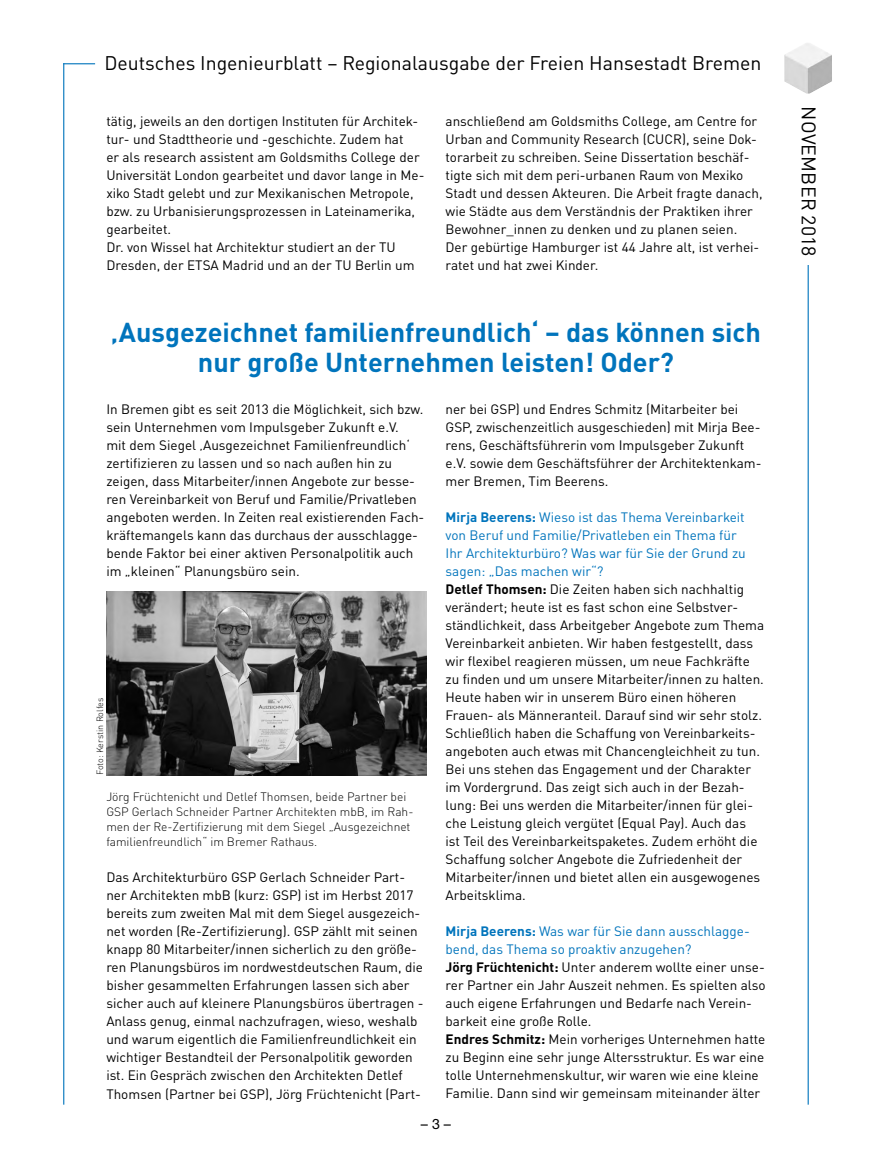
<style>
.page{position:relative;width:872px;height:1170px;background:#fff}
.page>*{position:absolute;margin:0;border:0;box-sizing:border-box;transform-origin:0 0}
.t1{font:700 27px/30px "DINOT";color:#0074bc;text-align:center}
.t2{font:19.5px "DINOT";color:#000}
.t3{font:14.25px "Helvetica Neue LT Std";color:#000}
.t4{font:13.5px/18px "DINOT";color:#000}
.t5{font:300 12px/15px "DINOT";color:#000}
.t6{font:300 9px "DINOT";letter-spacing:-.005em;color:#000}
.s1{font-weight:700;color:#0074bc}
.s2{color:#0074bc}
.s3{font-weight:700}
</style>
<div class="page">
<hr style="left:807px;top:222px;width:1px;height:882px;background:#0074bc">
<hr style="left:63px;top:63px;width:1px;height:1041px;background:#0074bc">
<hr style="left:63px;top:63px;width:32px;height:1px;background:#0074bc">
<div style="left:797px;top:106px;width:24px;height:158px;background:#fff"></div>
<img style="left:784px;top:43px;width:48px;height:51px">
<img style="left:106px;top:591px;width:320px;height:184px">
<h2 class="t2" style="left:104px;top:51px;width:658px">Deutsches Ingenieurblatt – Regionalausgabe der Freien Hansestadt Bremen</h2>
<p class="t4" style="left:106px;top:112px;width:320px">tätig, jeweils an den dortigen Instituten für Architek&shy;tur- und Stadttheorie und -geschichte. Zudem hat<br>er als research assistent am Goldsmiths College der Universität London gearbeitet und davor lange in Me&shy;xiko Stadt gelebt und zur Mexikanischen Metropole, bzw. zu Urbanisierungsprozessen in Lateinamerika, gearbeitet.<br>Dr. von Wissel hat Architektur studiert an der TU Dresden, der ETSA Madrid und an der TU Berlin um</p>
<p class="t4" style="left:445px;top:112px;width:318px">anschließend am Goldsmiths College, am Centre for Urban and Community Research (CUCR), seine Dok&shy;torarbeit zu schreiben. Seine Dissertation beschäf&shy;tigte sich mit dem peri-urbanen Raum von Mexiko Stadt und dessen Akteuren. Die Arbeit fragte danach, wie Städte aus dem Verständnis der Praktiken ihrer Bewohner_innen zu denken und zu planen seien.<br>Der gebürtige Hamburger ist 44 Jahre alt, ist verhei&shy;ratet und hat zwei Kinder.</p>
<h1 class="t1" style="left:111px;top:316px;width:651px">‚Ausgezeichnet familienfreundlich‘ – das können sich nur große Unternehmen leisten! Oder?</h1>
<p class="t4" style="left:106px;top:400px;width:319px">In Bremen gibt es seit 2013 die Möglichkeit, sich bzw. sein Unternehmen vom Impulsgeber Zukunft e.V.<br>mit dem Siegel ‚Ausgezeichnet Familienfreundlich‘ zertifizieren zu lassen und so nach außen hin zu zeigen, dass Mitarbeiter/innen Angebote zur besse&shy;ren Vereinbarkeit von Beruf und Familie/Privatleben angeboten werden. In Zeiten real existierenden Fach&shy;kräftemangels kann das durchaus der ausschlagge&shy;bende Faktor bei einer aktiven Personalpolitik auch im „kleinen“ Planungsbüro sein.</p>
<p class="t6" style="left:94px;top:775px;width:79px;rotate:-90deg">Foto: Kerstin Rolfes</p>
<p class="t5" style="left:106px;top:788px;width:309px">Jörg Früchtenicht und Detlef Thomsen, beide Partner bei GSP Gerlach Schneider Partner Architekten mbB, im Rah&shy;men der Re-Zertifizierung mit dem Siegel „Ausgezeichnet familienfreundlich“ im Bremer Rathaus.</p>
<p class="t4" style="left:106px;top:868px;width:319px">Das Architekturbüro GSP Gerlach Schneider Part&shy;ner Architekten mbB (kurz: GSP) ist im Herbst 2017 bereits zum zweiten Mal mit dem Siegel ausgezeich&shy;net worden (Re-Zertifizierung). GSP zählt mit seinen knapp 80 Mitarbeiter/innen sicherlich zu den größe&shy;ren Planungsbüros im nordwestdeutschen Raum, die bisher gesammelten Erfahrungen lassen sich aber sicher auch auf kleinere Planungsbüros übertragen - Anlass genug, einmal nachzufragen, wieso, weshalb und warum eigentlich die Familienfreundlichkeit ein wichtiger Bestandteil der Personalpolitik geworden ist. Ein Gespräch zwischen den Architekten Detlef Thomsen (Partner bei GSP), Jörg Früchtenicht (Part-</p>
<p class="t4" style="left:445px;top:400px;width:317px">ner bei GSP) und Endres Schmitz (Mitarbeiter bei GSP, zwischenzeitlich ausgeschieden) mit Mirja Bee&shy;rens, Geschäftsführerin vom Impulsgeber Zukunft e.V. sowie dem Geschäftsführer der Architektenkam&shy;mer Bremen, Tim Beerens.</p>
<p class="t4" style="left:445px;top:508px;width:320px"><span class="s1">Mirja Beerens:</span> <span class="s2">Wieso ist das Thema Vereinbarkeit von Beruf und Familie/Privatleben ein Thema für<br>Ihr Architekturbüro? Was war für Sie der Grund zu sagen: „Das machen wir“?<br></span><span class="s3">Detlef Thomsen:</span> Die Zeiten haben sich nachhaltig verändert; heute ist es fast schon eine Selbstver&shy;ständlichkeit, dass Arbeitgeber Angebote zum Thema Vereinbarkeit anbieten. Wir haben festgestellt, dass wir flexibel reagieren müssen, um neue Fachkräfte zu finden und um unsere Mitarbeiter/innen zu halten.<br>Heute haben wir in unserem Büro einen höheren Frauen- als Männeranteil. Darauf sind wir sehr stolz.<br>Schließlich haben die Schaffung von Vereinbarkeits&shy;angeboten auch etwas mit Chancengleichheit zu tun.<br>Bei uns stehen das Engagement und der Charakter im Vordergrund. Das zeigt sich auch in der Bezah‑ lung: Bei uns werden die Mitarbeiter/innen für glei&shy;che Leistung gleich vergütet (Equal Pay). Auch das<br>ist Teil des Vereinbarkeitspaketes. Zudem erhöht die Schaffung solcher Angebote die Zufriedenheit der Mitarbeiter/innen und bietet allen ein ausgewogenes Arbeitsklima.</p>
<p class="t4" style="left:445px;top:922px;width:321px"><span class="s1">Mirja Beerens:</span> <span class="s2">Was war für Sie dann ausschlagge&shy;bend, das Thema so proaktiv anzugehen?<br></span><span class="s3">Jörg Früchtenicht:</span> Unter anderem wollte einer unse&shy;rer Partner ein Jahr Auszeit nehmen. Es spielten also auch eigene Erfahrungen und Bedarfe nach Verein&shy;barkeit eine große Rolle.<br><span class="s3">Endres Schmitz:</span> Mein vorheriges Unternehmen hatte zu Beginn eine sehr junge Altersstruktur. Es war eine tolle Unternehmenskultur, wir waren wie eine kleine Familie. Dann sind wir gemeinsam miteinander älter</p>
<p class="t3" style="left:421px;top:1115px;width:32px">– 3 –</p>
<h2 class="t2" style="left:821px;top:106px;width:151px;rotate:90deg">NOVEMBER 2018</h2>
</div>
